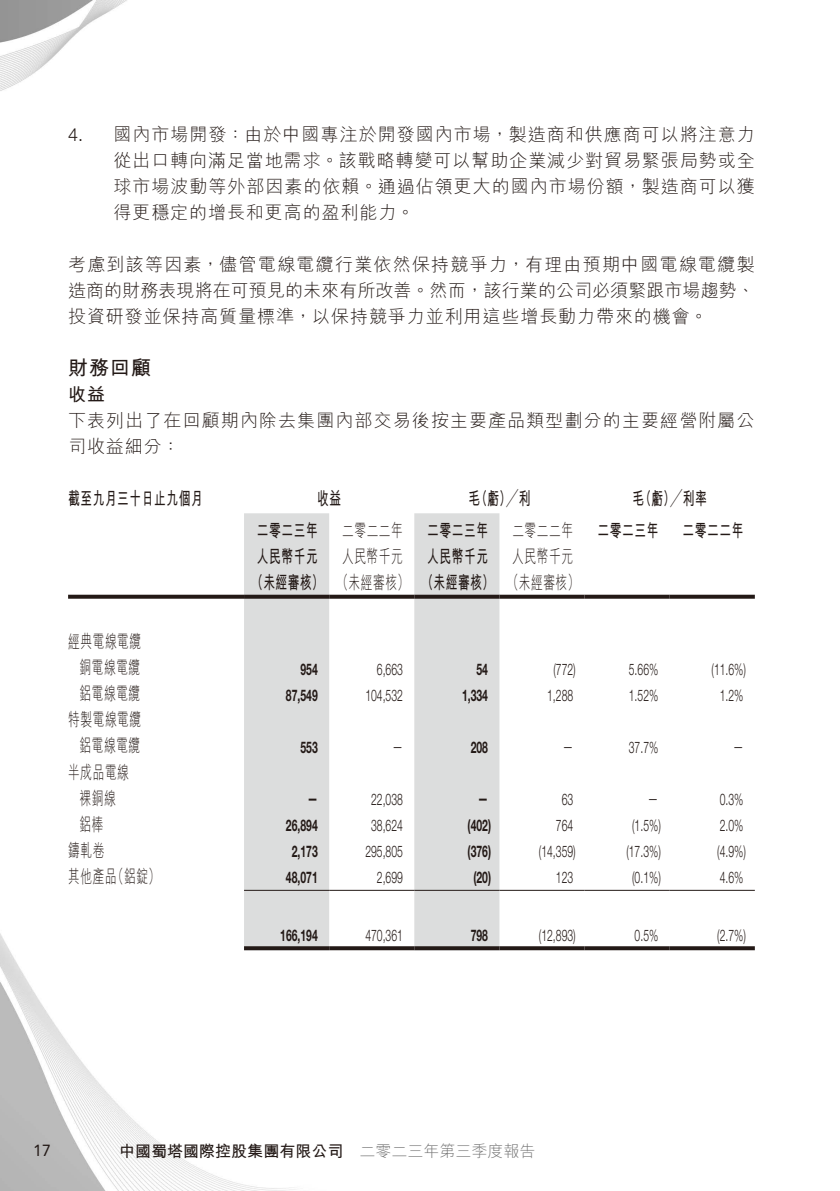
<style>
.page{position:relative;width:840px;height:1191px;background:#fff}
.page>*{position:absolute;margin:0;border:0;box-sizing:border-box;transform-origin:0 0}
.t1{font:700 20px "M Hei HK";color:#231916}
.t2{font:300 18px/26px "M Hei HK";letter-spacing:.05em;color:#231916;text-align:justify}
.t3{font:700 18px/26px "M Hei HK";letter-spacing:.05em;color:#231916;scale:.65 1}
.t4{font:300 18px/26px "M Hei HK";letter-spacing:.05em;color:#231916;text-align:center;scale:.65 1}
.t5{font:300 18px "Helvetica Neue LT Std";color:#231916}
.t6{font:700 18px "M Hei HK";letter-spacing:.05em;color:#231916}
.t7{font:300 16px "Helvetica Neue LT Std";color:#231916;scale:.65 1}
.t8{font:700 16px "Helvetica Neue LT Std";color:#231916;scale:.65 1}
.t9{font:700 16px "M Hei HK";color:#231916}
.t10{font:300 16px "M Hei HK";color:#727272}
.t11{font:16px "Avenir LT Std";color:#231916}
.s1{font-weight:300}
</style>
<div class="page">
<img style="left:0;top:0;width:755px;height:1191px">
<svg style="left:244px;top:513px;width:255px;height:433px;fill:#dcdddd"></svg>
<svg style="left:68px;top:594px;width:176px;height:4px"></svg>
<svg style="left:244px;top:594px;width:85px;height:4px"></svg>
<svg style="left:329px;top:594px;width:85px;height:4px"></svg>
<svg style="left:414px;top:594px;width:85px;height:4px"></svg>
<svg style="left:499px;top:594px;width:85px;height:4px"></svg>
<svg style="left:584px;top:594px;width:85px;height:4px"></svg>
<svg style="left:669px;top:594px;width:85px;height:4px"></svg>
<hr style="left:244px;top:890px;width:85px;height:1px;background:#231916">
<hr style="left:329px;top:890px;width:85px;height:1px;background:#231916">
<hr style="left:414px;top:890px;width:85px;height:1px;background:#231916">
<hr style="left:499px;top:890px;width:85px;height:1px;background:#231916">
<hr style="left:584px;top:890px;width:85px;height:1px;background:#231916">
<hr style="left:669px;top:890px;width:85px;height:1px;background:#231916">
<svg style="left:244px;top:946px;width:85px;height:4px"></svg>
<svg style="left:329px;top:946px;width:85px;height:4px"></svg>
<svg style="left:414px;top:946px;width:85px;height:4px"></svg>
<svg style="left:499px;top:946px;width:85px;height:4px"></svg>
<svg style="left:584px;top:946px;width:85px;height:4px"></svg>
<svg style="left:669px;top:946px;width:85px;height:4px"></svg>
<p class="t5" style="left:68px;top:123px;width:17px">4.</p>
<p class="t2" style="left:113px;top:121px;width:642px">國內市場開發：由於中國專注於開發國內市場，製造商和供應商可以將注意力</p>
<p class="t2" style="left:113px;top:147px;width:642px">從出口轉向滿足當地需求。該戰略轉變可以幫助企業減少對貿易緊張局勢或全球市場波動等外部因素的依賴。通過佔領更大的國內市場份額，製造商可以獲得更穩定的增長和更高的盈利能力。</p>
<p class="t2" style="left:68px;top:251px;width:687px">考慮到該等因素，儘管電線電纜行業依然保持競爭力，有理由預期中國電線電纜製造商的財務表現將在可預見的未來有所改善。然而，該行業的公司必須緊跟市場趨勢、投資研發並保持高質量標準，以保持競爭力並利用這些增長動力帶來的機會。</p>
<p class="t1" style="left:68px;top:353px;width:85px">財務回顧</p>
<p class="t6" style="left:68px;top:381px;width:38px">收益</p>
<p class="t2" style="left:68px;top:407px;width:687px">下表列出了在回顧期內除去集團內部交易後按主要產品類型劃分的主要經營附屬公司收益細分：</p>
<p class="t3" style="left:632px;top:484px;width:116px">（毛 虧）╱利率</p>
<p class="t3" style="left:468px;top:484px;width:97px">（毛 虧）╱利</p>
<p class="t3" style="left:317px;top:484px;width:38px">收益</p>
<p class="t3" style="left:68px;top:484px;width:209px">截至九月三十日止九個月</p>
<p class="t3" style="left:257px;top:516px;width:95px">二零二三年</p>
<p class="t4" style="left:342px;top:517px;width:95px">二零二二年</p>
<p class="t3" style="left:427px;top:516px;width:95px">二零二三年</p>
<p class="t4" style="left:512px;top:517px;width:95px">二零二二年</p>
<p class="t3" style="left:597px;top:516px;width:95px">二零二三年</p>
<p class="t3" style="left:682px;top:516px;width:95px">二零二二年</p>
<p class="t4" style="left:342px;top:543px;width:95px">人民幣千元</p>
<p class="t4" style="left:512px;top:543px;width:95px">人民幣千元</p>
<p class="t3" style="left:251px;top:542px;width:505px">人民幣千元<br>（未經審核） <span class="s1">（未經審核）</span> （未經審核） <span class="s1">（未經審核(</span></p>
<p class="t3" style="left:427px;top:542px;width:95px">人民幣千元</p>
<p class="t4" style="left:68px;top:628px;width:114px">經典電線電纜</p>
<p class="t4" style="left:79px;top:654px;width:95px">銅電線電纜</p>
<p class="t8" style="left:300px;top:659px;width:28px">954</p>
<p class="t7" style="left:377px;top:659px;width:42px">6,663</p>
<p class="t8" style="left:476px;top:659px;width:19px">54</p>
<p class="t7" style="left:553px;top:659px;width:36px">)772(</p>
<p class="t7" style="left:628px;top:659px;width:47px">5.66%</p>
<p class="t7" style="left:711px;top:659px;width:55px">)11.6%(</p>
<p class="t4" style="left:68px;top:680px;width:114px">鋁電線電纜特製電線電纜</p>
<p class="t8" style="left:286px;top:685px;width:50px">87,549</p>
<p class="t7" style="left:365px;top:685px;width:59px">104,532</p>
<p class="t8" style="left:462px;top:685px;width:42px">1,334</p>
<p class="t7" style="left:547px;top:685px;width:42px">1,288</p>
<p class="t7" style="left:628px;top:685px;width:47px">1.52%</p>
<p class="t7" style="left:719px;top:685px;width:38px">1.2%</p>
<p class="t4" style="left:68px;top:732px;width:113px;text-align:left;text-indent:11px">鋁電線電纜半成品電線</p>
<p class="t8" style="left:300px;top:737px;width:28px">553</p>
<p class="t7" style="left:392px;top:736px;width:17px">—</p>
<p class="t8" style="left:470px;top:737px;width:28px">208</p>
<p class="t7" style="left:562px;top:736px;width:18px">—</p>
<p class="t7" style="left:628px;top:737px;width:47px">37.7%</p>
<p class="t7" style="left:732px;top:736px;width:18px">—</p>
<p class="t4" style="left:79px;top:784px;width:57px">裸銅線</p>
<p class="t8" style="left:307px;top:788px;width:17px">—</p>
<p class="t7" style="left:371px;top:789px;width:50px">22,038</p>
<p class="t8" style="left:477px;top:788px;width:17px">—</p>
<p class="t7" style="left:561px;top:789px;width:19px">63</p>
<p class="t7" style="left:647px;top:788px;width:18px">—</p>
<p class="t7" style="left:719px;top:789px;width:38px">0.3%</p>
<p class="t4" style="left:79px;top:810px;width:38px">鋁棒</p>
<p class="t8" style="left:286px;top:815px;width:50px">26,894</p>
<p class="t7" style="left:371px;top:815px;width:50px">38,624</p>
<p class="t8" style="left:467px;top:815px;width:38px">)402(</p>
<p class="t7" style="left:555px;top:815px;width:28px">764</p>
<p class="t7" style="left:631px;top:815px;width:46px">)1.5%(</p>
<p class="t7" style="left:719px;top:815px;width:38px">2.0%</p>
<p class="t4" style="left:68px;top:836px;width:57px">鑄軋卷</p>
<p class="t8" style="left:291px;top:841px;width:42px">2,173</p>
<p class="t7" style="left:365px;top:841px;width:59px">295,805</p>
<p class="t8" style="left:467px;top:841px;width:38px">)376(</p>
<p class="t7" style="left:538px;top:841px;width:58px">)14,359(</p>
<p class="t7" style="left:626px;top:841px;width:55px">)17.3%(</p>
<p class="t7" style="left:716px;top:841px;width:46px">)4.9%(</p>
<p class="t4" style="left:112px;top:862px;width:74px">（鋁錠(</p>
<p class="t4" style="left:68px;top:862px;width:76px">其他產品</p>
<p class="t8" style="left:286px;top:867px;width:50px">48,071</p>
<p class="t7" style="left:377px;top:867px;width:42px">2,699</p>
<p class="t8" style="left:473px;top:867px;width:29px">2 0) (</p>
<p class="t7" style="left:555px;top:867px;width:28px">123</p>
<p class="t7" style="left:631px;top:867px;width:46px">)0.1%(</p>
<p class="t7" style="left:719px;top:867px;width:38px">4.6%</p>
<p class="t8" style="left:280px;top:925px;width:59px">166,194</p>
<p class="t7" style="left:365px;top:925px;width:59px">470,361</p>
<p class="t8" style="left:470px;top:925px;width:28px">798</p>
<p class="t7" style="left:538px;top:925px;width:58px">)12,893(</p>
<p class="t7" style="left:634px;top:925px;width:38px">0.5%</p>
<p class="t7" style="left:716px;top:925px;width:46px">)2.7%(</p>
<p class="t11" style="left:33px;top:1141px;width:19px">17</p>
<p class="t9" style="left:119px;top:1139px;width:225px">中國蜀塔國際控股集團有限公司</p>
<p class="t10" style="left:359px;top:1143px;width:177px">二零二三年第三季度報告</p>
</div>
